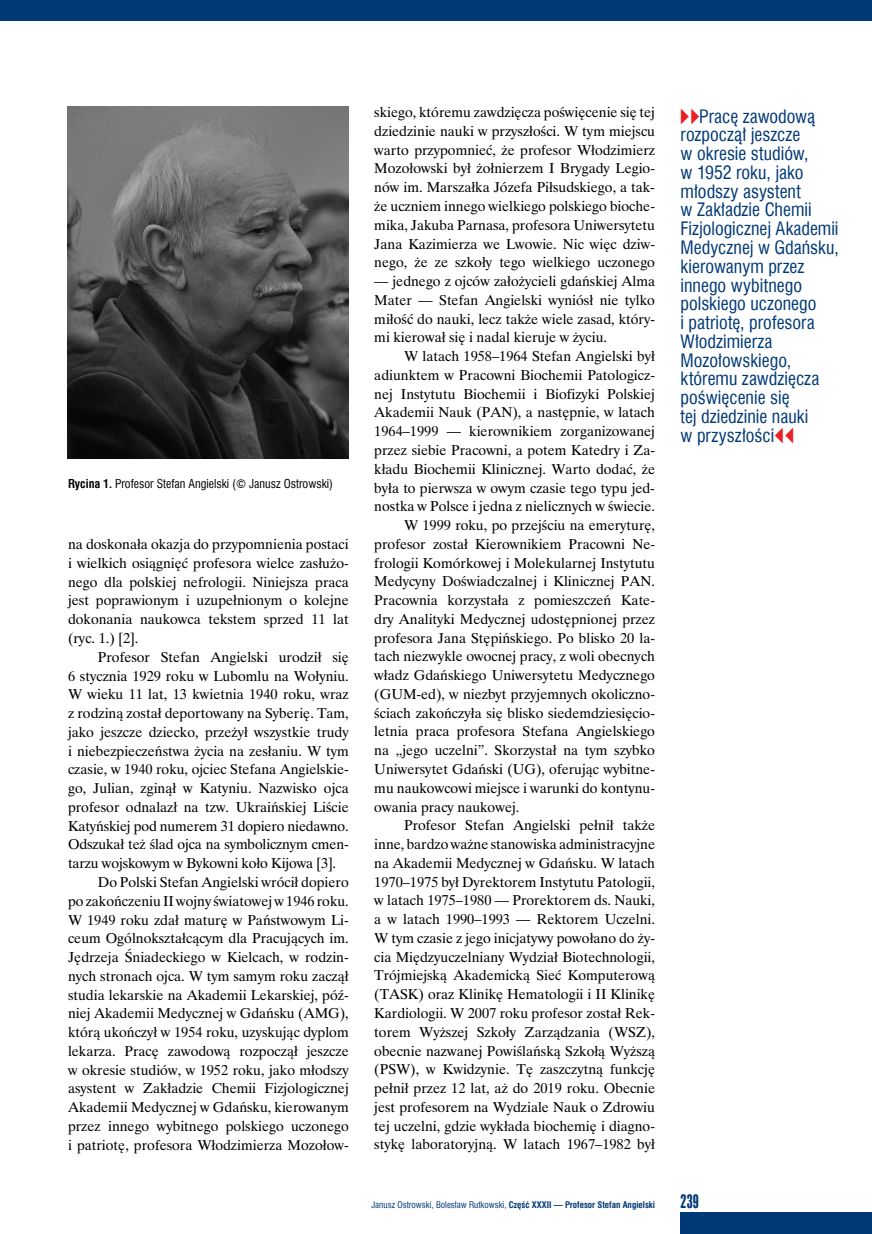
<style>
.page{position:relative;width:872px;height:1234px;background:#fff}
.page>*{position:absolute;margin:0;border:0;box-sizing:border-box;transform-origin:0 0}
.t1{font:18px/18.8px "Swis 721 Cn EU";color:#003976}
.t2{font:18px "Swis 924 EU";color:#003976}
.t3{font:14.25px/18.8px "Time Ibis EE";color:#000;text-align:justify}
.t4{font:12px "Swis 721 Cn EU";color:#000}
.t5{font:9px "Swis 721 Cn EU";color:#003976}
.s1{font-weight:700}
.s2{font-family:"Newspaper Pi";color:#ed1d24}
</style>
<div class="page">
<div style="left:680px;top:1212px;width:192px;height:21px;background:#003976"></div>
<div style="left:0;top:0;width:872px;height:21px;background:#003976"></div>
<img style="left:68px;top:106px;width:281px;height:352px">
<p class="t4" style="left:68px;top:475px;width:266px"><span class="s1">Rycina 1.</span> Profesor Stefan Angielski (© Janusz Ostrowski)</p>
<p class="t3" style="left:68px;top:534px;width:282px">na doskonała okazja do przypomnienia postaci i wielkich osiągnięć profesora wielce zasłużo&shy;nego dla polskiej nefrologii. Niniejsza praca jest poprawionym i uzupełnionym o kolejne dokonania naukowca tekstem sprzed 11 lat (ryc. 1.) [2].</p>
<p class="t3" style="left:98px;top:647px;width:252px">Profesor Stefan Angielski urodził się</p>
<p class="t3" style="left:68px;top:666px;width:282px">6 stycznia 1929 roku w Lubomlu na Wołyniu.</p>
<p class="t3" style="left:68px;top:684px;width:282px">W wieku 11 lat, 13 kwietnia 1940 roku, wraz</p>
<p class="t3" style="left:68px;top:703px;width:282px">z rodziną został deportowany na Syberię. Tam,</p>
<p class="t3" style="left:68px;top:722px;width:282px">jako jeszcze dziecko, przeżył wszystkie trudy</p>
<p class="t3" style="left:68px;top:741px;width:282px">i niebezpieczeństwa życia na zesłaniu. W tym</p>
<p class="t3" style="left:68px;top:759px;width:282px">czasie, w 1940 roku, ojciec Stefana Angielskie-</p>
<p class="t3" style="left:68px;top:778px;width:282px">go, Julian, zginął w Katyniu. Nazwisko ojca</p>
<p class="t3" style="left:68px;top:797px;width:282px">profesor odnalazł na tzw. Ukraińskiej Liście</p>
<p class="t3" style="left:68px;top:816px;width:282px">Katyńskiej pod numerem 31 dopiero niedawno.</p>
<p class="t3" style="left:68px;top:834px;width:282px">Odszukał też ślad ojca na symbolicznym cmen-</p>
<p class="t3" style="left:68px;top:853px;width:269px">tarzu wojskowym w Bykowni koło Kijowa [3].</p>
<p class="t3" style="left:98px;top:872px;width:252px">Do Polski Stefan Angielski wrócił dopiero</p>
<p class="t3" style="left:68px;top:891px;width:282px">po zakończeniu II wojny światowej w 1946 roku.</p>
<p class="t3" style="left:68px;top:909px;width:282px">W 1949 roku zdał maturę w Państwowym Li-</p>
<p class="t3" style="left:68px;top:928px;width:282px">ceum Ogólnokształcącym dla Pracujących im.</p>
<p class="t3" style="left:68px;top:947px;width:282px">Jędrzeja Śniadeckiego w Kielcach, w rodzin-</p>
<p class="t3" style="left:68px;top:966px;width:282px">nych stronach ojca. W tym samym roku zaczął</p>
<p class="t3" style="left:68px;top:984px;width:282px">studia lekarskie na Akademii Lekarskiej, póź-</p>
<p class="t3" style="left:68px;top:1003px;width:282px">niej Akademii Medycznej w Gdańsku (AMG),</p>
<p class="t3" style="left:68px;top:1022px;width:282px">którą ukończył w 1954 roku, uzyskując dyplom</p>
<p class="t3" style="left:68px;top:1041px;width:282px">lekarza. Pracę zawodową rozpoczął jeszcze</p>
<p class="t3" style="left:68px;top:1059px;width:282px">w okresie studiów, w 1952 roku, jako młodszy</p>
<p class="t3" style="left:68px;top:1078px;width:282px">asystent w Zakładzie Chemii Fizjologicznej</p>
<p class="t3" style="left:68px;top:1097px;width:282px">Akademii Medycznej w Gdańsku, kierowanym</p>
<p class="t3" style="left:68px;top:1116px;width:282px">przez innego wybitnego polskiego uczonego</p>
<p class="t3" style="left:68px;top:1134px;width:282px">i patriotę, profesora Włodzimierza Mozołow-</p>
<p class="t3" style="left:374px;top:103px;width:282px">skiego, któremu zawdzięcza poświęcenie się tej dziedzinie nauki w przyszłości. W tym miejscu warto przypomnieć, że profesor Włodzimierz Mozołowski był żołnierzem I Brygady Legio&shy;nów im. Marszałka Józefa Piłsudskiego, a tak&shy;że uczniem innego wielkiego polskiego bioche&shy;mika, Jakuba Parnasa, profesora Uniwersytetu Jana Kazimierza we Lwowie. Nic więc dziw&shy;nego, że ze szkoły tego wielkiego uczonego</p>
<p class="t3" style="left:374px;top:271px;width:282px">— jednego z ojców założycieli gdańskiej Alma Mater — Stefan Angielski wyniósł nie tylko miłość do nauki, lecz także wiele zasad, który&shy;mi kierował się i nadal kieruje w życiu.</p>
<p class="t3" style="left:404px;top:346px;width:252px">W latach 1958–1964 Stefan Angielski był</p>
<p class="t3" style="left:374px;top:365px;width:282px">adiunktem w Pracowni Biochemii Patologicz-</p>
<p class="t3" style="left:374px;top:384px;width:282px">nej Instytutu Biochemii i Biofizyki Polskiej</p>
<p class="t3" style="left:374px;top:403px;width:282px">Akademii Nauk (PAN), a następnie, w latach</p>
<p class="t3" style="left:374px;top:421px;width:282px">1964–1999 — kierownikiem zorganizowanej</p>
<p class="t3" style="left:374px;top:440px;width:282px">przez siebie Pracowni, a potem Katedry i Za-</p>
<p class="t3" style="left:374px;top:459px;width:282px">kładu Biochemii Klinicznej. Warto dodać, że</p>
<p class="t3" style="left:374px;top:478px;width:282px">była to pierwsza w owym czasie tego typu jed-</p>
<p class="t3" style="left:374px;top:496px;width:282px">nostka w Polsce i jedna z nielicznych w świecie.</p>
<p class="t3" style="left:404px;top:515px;width:252px">W 1999 roku, po przejściu na emeryturę,</p>
<p class="t3" style="left:374px;top:534px;width:282px">profesor został Kierownikiem Pracowni Ne-</p>
<p class="t3" style="left:374px;top:553px;width:282px">frologii Komórkowej i Molekularnej Instytutu</p>
<p class="t3" style="left:374px;top:571px;width:282px">Medycyny Doświadczalnej i Klinicznej PAN.</p>
<p class="t3" style="left:374px;top:590px;width:282px">Pracownia korzystała z pomieszczeń Kate-</p>
<p class="t3" style="left:374px;top:609px;width:282px">dry Analityki Medycznej udostępnionej przez</p>
<p class="t3" style="left:374px;top:628px;width:282px">profesora Jana Stępińskiego. Po blisko 20 la-</p>
<p class="t3" style="left:374px;top:647px;width:282px">tach niezwykle owocnej pracy, z woli obecnych</p>
<p class="t3" style="left:374px;top:665px;width:282px">władz Gdańskiego Uniwersytetu Medycznego</p>
<p class="t3" style="left:374px;top:684px;width:282px">(GUM-ed), w niezbyt przyjemnych okoliczno-</p>
<p class="t3" style="left:374px;top:703px;width:282px">ściach zakończyła się blisko siedemdziesięcio-</p>
<p class="t3" style="left:374px;top:722px;width:282px">letnia praca profesora Stefana Angielskiego</p>
<p class="t3" style="left:374px;top:740px;width:282px">na „jego uczelni”. Skorzystał na tym szybko</p>
<p class="t3" style="left:374px;top:759px;width:282px">Uniwersytet Gdański (UG), oferując wybitne-</p>
<p class="t3" style="left:374px;top:778px;width:282px">mu naukowcowi miejsce i warunki do kontynu-</p>
<p class="t3" style="left:374px;top:797px;width:147px">owania pracy naukowej.</p>
<p class="t3" style="left:404px;top:815px;width:252px">Profesor Stefan Angielski pełnił także</p>
<p class="t3" style="left:374px;top:834px;width:282px">inne, bardzo ważne stanowiska administracyjne</p>
<p class="t3" style="left:374px;top:853px;width:282px">na Akademii Medycznej w Gdańsku. W latach</p>
<p class="t3" style="left:374px;top:872px;width:282px">1970–1975 był Dyrektorem Instytutu Patologii,</p>
<p class="t3" style="left:374px;top:890px;width:282px">w latach 1975–1980 — Prorektorem ds. Nauki,</p>
<p class="t3" style="left:374px;top:909px;width:282px">a w latach 1990–1993 — Rektorem Uczelni.</p>
<p class="t3" style="left:374px;top:928px;width:282px">W tym czasie z jego inicjatywy powołano do ży-</p>
<p class="t3" style="left:374px;top:947px;width:282px">cia Międzyuczelniany Wydział Biotechnologii,</p>
<p class="t3" style="left:374px;top:965px;width:282px">Trójmiejską Akademicką Sieć Komputerową</p>
<p class="t3" style="left:374px;top:984px;width:282px">(TASK) oraz Klinikę Hematologii i II Klinikę</p>
<p class="t3" style="left:374px;top:1003px;width:282px">Kardiologii. W 2007 roku profesor został Rek-</p>
<p class="t3" style="left:374px;top:1022px;width:282px">torem Wyższej Szkoły Zarządzania (WSZ),</p>
<p class="t3" style="left:374px;top:1040px;width:282px">obecnie nazwanej Powiślańską Szkołą Wyższą</p>
<p class="t3" style="left:374px;top:1059px;width:282px">(PSW), w Kwidzynie. Tę zaszczytną funkcję</p>
<p class="t3" style="left:374px;top:1078px;width:282px">pełnił przez 12 lat, aż do 2019 roku. Obecnie</p>
<p class="t3" style="left:374px;top:1097px;width:282px">jest profesorem na Wydziale Nauk o Zdrowiu</p>
<p class="t3" style="left:374px;top:1115px;width:282px">tej uczelni, gdzie wykłada biochemię i diagno-</p>
<p class="t3" style="left:374px;top:1134px;width:282px">stykę laboratoryjną. W latach 1967–1982 był</p>
<p class="t1" style="left:680px;top:107px;width:160px"><span class="s2">VV</span>Pracę zawodową rozpoczął jeszcze<br>w okresie studiów,<br>w 1952 roku, jako młodszy asystent<br>w Zakładzie Chemii<br>Fizjologicznej Akademii<br>Medycznej w Gdańsku, kierowanym przez innego wybitnego polskiego uczonego<br>i patriotę, profesora<br>Włodzimierza<br>Mozołowskiego, któremu zawdzięcza poświęcenie się<br>tej dziedzinie nauki<br>w przyszłości<span class="s2">CC</span></p>
<p class="t5" style="left:371px;top:1198px;width:285px">Janusz Ostrowski, Bolesław Rutkowski, <span class="s1">Część XXXII — Profesor Stefan Angielski</span></p>
<p class="t2" style="left:680px;top:1189px;width:20px">239</p>
</div>
